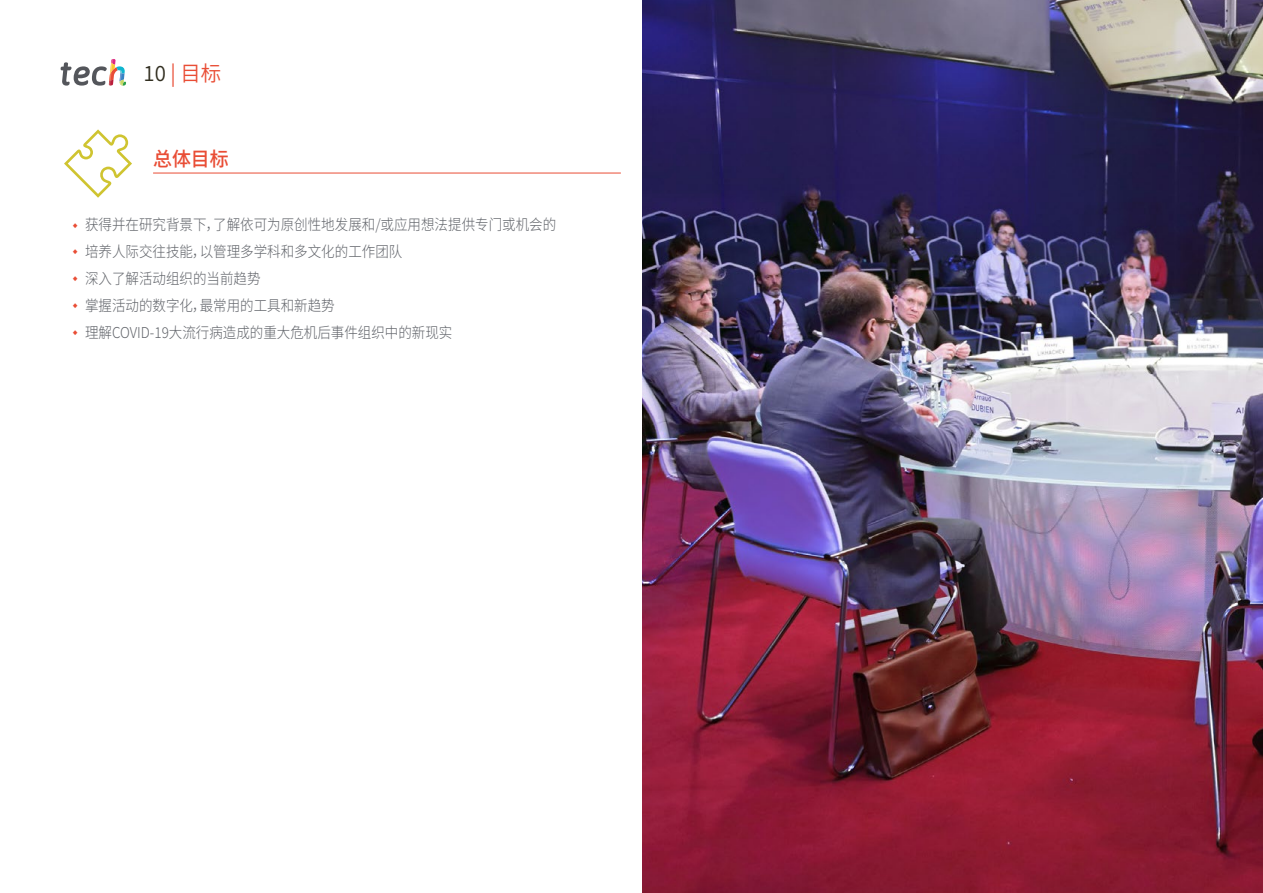
<style>
.page{position:relative;width:1263px;height:893px;background:#fff}
.page>*{position:absolute;margin:0;border:0;box-sizing:border-box;transform-origin:0 0}
.t1{font:21px "Source Han Sans CN";color:#e94d35}
.t2{font:500 19.5px "Source Han Sans CN";color:#e94d35}
.t3{font:300 15px/26.7px "Source Han Sans CN";color:#61646a;scale:.9 1}
.s1{color:#312e20}
</style>
<div class="page">
<hr style="left:153px;top:173px;width:468px;height:1px;background:#e94d35">
<svg style="left:64px;top:129px;width:68px;height:69px"></svg>
<img style="left:642px;top:0;width:621px;height:893px">
<svg style="left:61px;top:59px;width:65px;height:27px"></svg>
<h1 class="t1" style="left:144px;top:61px;width:79px"><span class="s1">10</span> | 目标</h1>
<h2 class="t2" style="left:153px;top:147px;width:77px">总体目标</h2>
<p class="t3" style="left:85px;top:212px;width:525px">获得并在研究背景下，了解依可为原创性地发展和/或应用想法提供专门或机会的培养人际交往技能，以管理多学科和多文化的工作团队<br>深入了解活动组织的当前趋势<br>掌握活动的数字化，最常用的工具和新趋势<br>理解COVID-19大流行病造成的重大危机后事件组织中的新现实</p>
</div>
